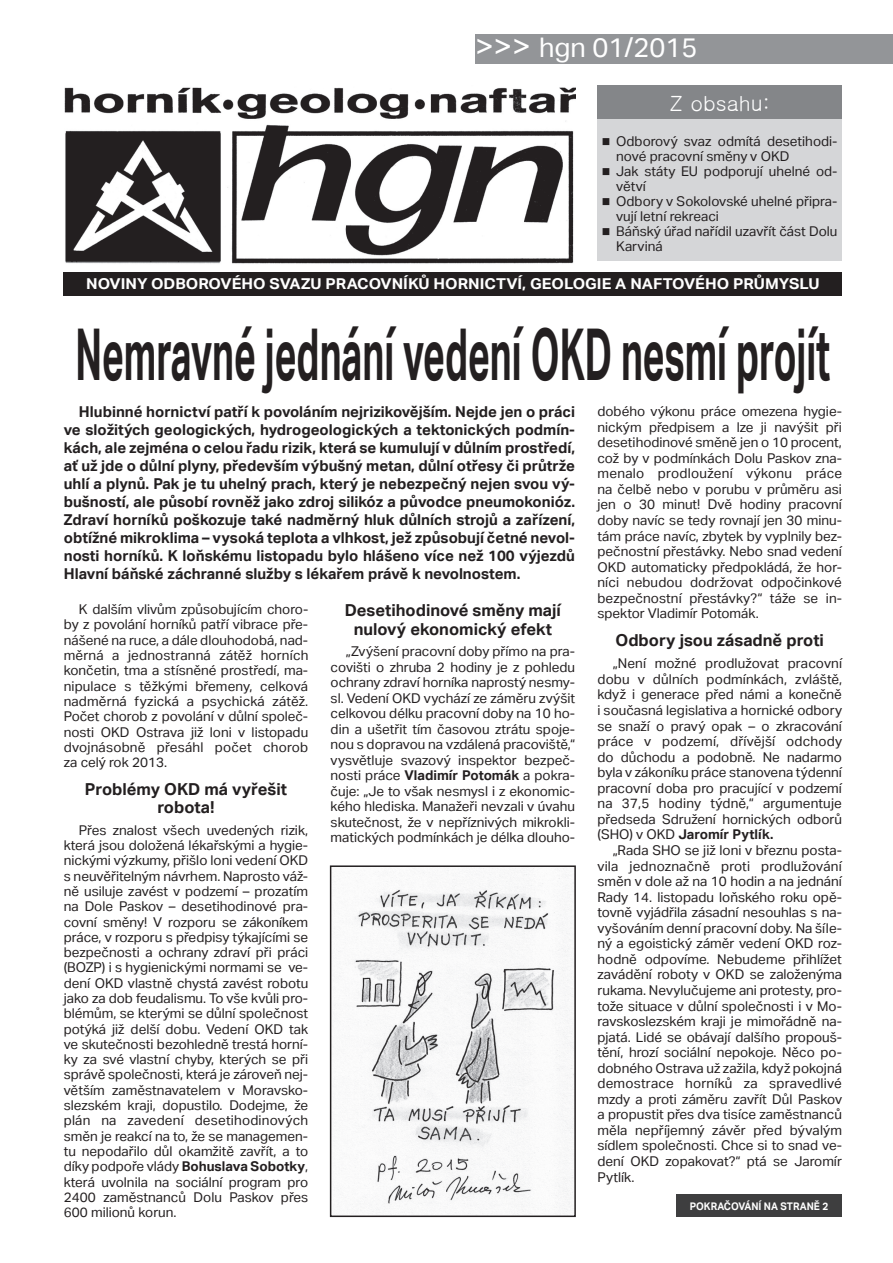
<style>
.page{position:relative;width:893px;height:1263px;background:#fff}
.page>*{position:absolute;margin:0;border:0;box-sizing:border-box;transform-origin:0 0}
.t1{font:700 71.55px "Aktiv Grotesk";color:#231f20;scale:.52 1}
.t2{font:27px "Aktiv Grotesk";color:#fff}
.t3{font:21px "Gulim";color:#fff}
.t4{font:700 16.5px/18.3px "Aktiv Grotesk";color:#231f20;text-align:center}
.t5{font:700 15px/18px "Aktiv Grotesk";color:#231f20;text-align:justify}
.t6{font:700 15px "Aktiv Grotesk";color:#fff;scale:1.07 1}
.t7{font:13.5px/15.6px "Aktiv Grotesk";color:#231f20;text-align:justify}
.t8{font:700 10.5px "Aktiv Grotesk";color:#fff;scale:.95 1}
.s1{font-size:31.5px}
.s2{font-weight:700}
</style>
<div class="page">
<img style="left:64px;top:87px;width:511px;height:177px">
<div style="left:597px;top:85px;width:245px;height:176px;background:#d5d6d8"></div>
<div style="left:64px;top:272px;width:778px;height:23px;background:#231f20"></div>
<div style="left:597px;top:85px;width:245px;height:33px;background:#848689"></div>
<div style="left:676px;top:1194px;width:166px;height:22px;background:#3e3e3f"></div>
<img style="left:334px;top:868px;width:239px;height:346px">
<div style="left:330px;top:865px;width:246px;height:352px;border:2px solid #231f20"></div>
<div style="left:475px;top:34px;width:418px;height:30px;background:#939598"></div>
<h2 class="t2" style="left:475px;top:32px;width:223px"><span class="s1">&gt;&gt;&gt;</span> hgn 01/2015</h2>
<h3 class="t3" style="left:670px;top:93px;width:102px">Z obsahu:</h3>
<p class="t7" style="left:616px;top:134px;width:223px;line-height:15px;text-indent:-14px">■ Odborový svaz odmítá desetihodi&shy;nové pracovní směny v OKD</p>
<p class="t7" style="left:616px;top:164px;width:223px;line-height:15px;text-indent:-14px">■ Jak státy EU podporují uhelné od&shy;větví</p>
<p class="t7" style="left:616px;top:194px;width:223px;line-height:15px;text-indent:-14px">■ Odbory v Sokolovské uhelné připra&shy;vují letní rekreaci</p>
<p class="t7" style="left:616px;top:224px;width:223px;line-height:15px;text-indent:-14px">■ Báňský úřad nařídil uzavřít část Dolu<br>Karviná</p>
<p class="t6" style="left:86px;top:275px;width:687px">NOVINY ODBOROVÉHO SVAZU PRACOVNÍKŮ HORNICTVÍ, GEOLOGIE A NAFTOVÉHO PRŮMYSLU</p>
<h1 class="t1" style="left:75px;top:310px;width:1453px">Nemravné jednání vedení OKD nesmí projít</h1>
<p class="t5" style="left:64px;top:403px;width:513px;text-indent:15px">Hlubinné hornictví patří k povoláním nejrizikovějším. Nejde jen o práci ve složitých geologických, hydrogeologických a tektonických podmín&shy;kách, ale zejména o celou řadu rizik, která se kumulují v důlním prostředí, ať už jde o důlní plyny, především výbušný metan, důlní otřesy či průtrže uhlí a plynů. Pak je tu uhelný prach, který je nebezpečný nejen svou vý&shy;bušností, ale působí rovněž jako zdroj silikóz a původce pneumokonióz.<br>Zdraví horníků poškozuje také nadměrný hluk důlních strojů a zařízení, obtížné mikroklima – vysoká teplota a vlhkost, jež způsobují četné nevol&shy;nosti horníků. K loňskému listopadu bylo hlášeno více než 100 výjezdů Hlavní báňské záchranné služby s lékařem právě k nevolnostem.</p>
<p class="t7" style="left:597px;top:403px;width:246px">dobého výkonu práce omezena hygie&shy;nickým předpisem a lze ji navýšit při desetihodinové směně jen o 10 procent, což by v podmínkách Dolu Paskov zna&shy;menalo prodloužení výkonu práce na čelbě nebo v porubu v průměru asi jen o 30 minut! Dvě hodiny pracovní doby navíc se tedy rovnají jen 30 minu&shy;tám práce navíc, zbytek by vyplnily bez&shy;pečnostní přestávky. Nebo snad vedení OKD automaticky předpokládá, že hor&shy;níci nebudou dodržovat odpočinkové bezpečnostní přestávky?“ táže se in&shy;spektor Vladimír Potomák.</p>
<p class="t4" style="left:615px;top:631px;width:210px">Odbory jsou zásadně proti</p>
<p class="t7" style="left:597px;top:656px;width:246px;text-indent:15px">„Není možné prodlužovat pracovní dobu v důlních podmínkách, zvláště, když i generace před námi a konečně i současná legislativa a hornické odbory se snaží o pravý opak – o zkracování práce v podzemí, dřívější odchody do důchodu a podobně. Ne nadarmo byla v zákoníku práce stanovena týdenní pracovní doba pro pracující v podzemí na 37,5 hodiny týdně,“ argumentuje předseda Sdružení hornických odborů (SHO) v OKD <span class="s2">Jaromír Pytlík.</span></p>
<p class="t7" style="left:597px;top:842px;width:246px;text-indent:15px">„Rada SHO se již loni v březnu posta&shy;vila jednoznačně proti prodlužování směn v dole až na 10 hodin a na jednání Rady 14. listopadu loňského roku opě&shy;tovně vyjádřila zásadní nesouhlas s na&shy;vyšováním denní pracovní doby. Na šíle&shy;ný a egoistický záměr vedení OKD roz&shy;hodně odpovíme. Nebudeme přihlížet zavádění roboty v OKD se založenýma rukama. Nevylučujeme ani protesty, pro&shy;tože situace v důlní společnosti i v Mo&shy;ravskoslezském kraji je mimořádně na&shy;pjatá. Lidé se obávají dalšího propouš&shy;tění, hrozí sociální nepokoje. Něco po&shy;dobného Ostrava už zažila, když pokojná demostrace horníků za spravedlivé mzdy a proti záměru zavřít Důl Paskov a propustit přes dva tisíce zaměstnanců měla nepříjemný závěr před bývalým sídlem společnosti. Chce si to snad ve&shy;dení OKD zopakovat?“ ptá se Jaromír Pytlík.</p>
<p class="t7" style="left:64px;top:602px;width:246px;text-indent:15px">K dalším vlivům způsobujícím choro&shy;by z povolání horníků patří vibrace pře&shy;nášené na ruce, a dále dlouhodobá, nad&shy;měrná a jednostranná zátěž horních končetin, tma a stísněné prostředí, ma&shy;nipulace s těžkými břemeny, celková nadměrná fyzická a psychická zátěž.<br>Počet chorob z povolání v důlní společ&shy;nosti OKD Ostrava již loni v listopadu dvojnásobně přesáhl počet chorob za celý rok 2013.</p>
<p class="t4" style="left:85px;top:779px;width:204px">Problémy OKD má vyřešit robota!</p>
<p class="t7" style="left:64px;top:822px;width:246px;text-indent:15px">Přes znalost všech uvedených rizik, která jsou doložená lékařskými a hygie&shy;nickými výzkumy, přišlo loni vedení OKD s neuvěřitelným návrhem. Naprosto váž&shy;ně usiluje zavést v podzemí – prozatím na Dole Paskov – desetihodinové pra&shy;covní směny! V rozporu se zákoníkem práce, v rozporu s předpisy týkajícími se bezpečnosti a ochrany zdraví při práci (BOZP) i s hygienickými normami se ve&shy;dení OKD vlastně chystá zavést robotu jako za dob feudalismu. To vše kvůli pro&shy;blémům, se kterými se důlní společnost potýká již delší dobu. Vedení OKD tak ve skutečnosti bezohledně trestá horní&shy;ky za své vlastní chyby, kterých se při správě společnosti, která je zároveň nej&shy;větším zaměstnavatelem v Moravsko&shy;slezském kraji, dopustilo. Dodejme, že plán na zavedení desetihodinových směn je reakcí na to, že se managemen&shy;tu nepodařilo důl okamžitě zavřít, a to díky podpoře vlády <span class="s2">Bohuslava Sobotky</span>, která uvolnila na sociální program pro 2400 zaměstnanců Dolu Paskov přes 600 milionů korun.</p>
<p class="t4" style="left:345px;top:601px;width:218px">Desetihodinové směny mají nulový ekonomický efekt</p>
<p class="t7" style="left:331px;top:644px;width:246px;text-indent:15px">„Zvýšení pracovní doby přímo na pra&shy;covišti o zhruba 2 hodiny je z pohledu ochrany zdraví horníka naprostý nesmy&shy;sl. Vedení OKD vychází ze záměru zvýšit celkovou délku pracovní doby na 10 ho&shy;din a ušetřit tím časovou ztrátu spoje&shy;nou s dopravou na vzdálená pracoviště,“ vysvětluje svazový inspektor bezpeč&shy;nosti práce <span class="s2">Vladimír Potomák</span> a pokra&shy;čuje: „Je to však nesmysl i z ekonomic&shy;kého hlediska. Manažeři nevzali v úvahu skutečnost, že v nepříznivých mikrokli&shy;matických podmínkách je délka dlouho-</p>
<p class="t8" style="left:690px;top:1199px;width:147px">POKRAČOVÁNÍ NA STRANĚ 2</p>
</div>
